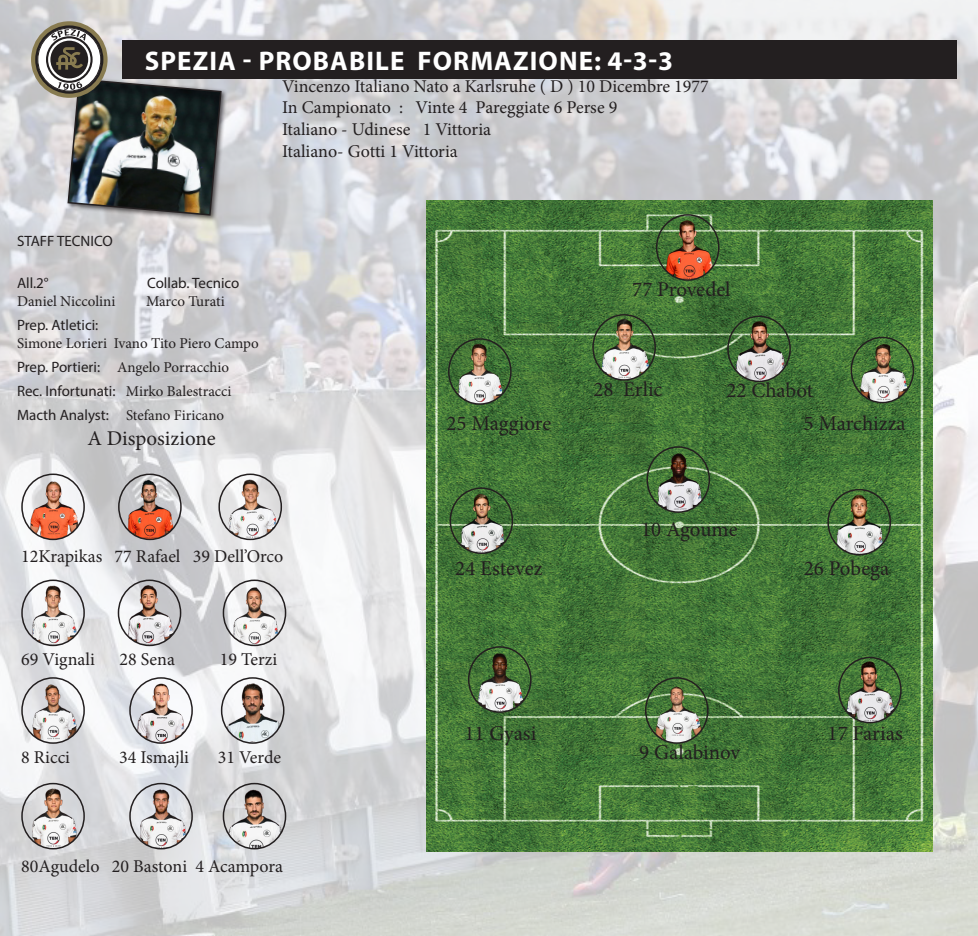
<style>
.page{position:relative;width:978px;height:936px;background:#fff}
.page>*{position:absolute;margin:0;border:0;box-sizing:border-box;transform-origin:0 0}
.t1{font:700 27px "Myriad Pro";letter-spacing:.04em;color:#fff}
.t2{font:21px "Minion Pro";color:#231f20}
.t3{font:18px "Minion Pro";color:#231f20}
.t4{font:15px "Minion Pro";color:#231f20}
.t5{font:15px "Myriad Pro";color:#231f20}
.s1{font-family:"Myriad Pro"}
.s2{font-family:"Minion Pro"}
</style>
<div class="page">
<img style="left:0;top:0;width:978px;height:935px">
<div style="left:65px;top:76px;width:163px;height:146px;background:#231f20;opacity:.75"></div>
<img style="left:427px;top:201px;width:505px;height:650px">
<svg style="left:31px;top:21px;width:77px;height:77px"></svg>
<svg style="left:35px;top:25px;width:68px;height:69px"></svg>
<div style="left:38px;top:28px;width:63px;height:63px;background:#fff;border-radius:50%"></div>
<svg style="left:46px;top:36px;width:47px;height:47px"></svg>
<svg style="left:48px;top:38px;width:42px;height:43px"></svg>
<div style="left:50px;top:41px;width:38px;height:37px;background:#231f20;border-radius:50%"></div>
<svg style="left:56px;top:47px;width:27px;height:23px"></svg>
<svg style="left:51px;top:29px;width:35px;height:12px"></svg>
<img style="left:58px;top:78px;width:164px;height:138px">
<div style="left:122px;top:40px;width:835px;height:39px;background:#231f20"></div>
<img style="left:662px;top:215px;width:52px;height:65px">
<div style="left:656px;top:214px;width:64px;height:67px;border:2px solid #231f20;border-radius:50%"></div>
<img style="left:454px;top:339px;width:52px;height:65px">
<div style="left:448px;top:338px;width:64px;height:67px;border:2px solid #231f20;border-radius:50%"></div>
<img style="left:598px;top:315px;width:52px;height:65px">
<div style="left:592px;top:314px;width:64px;height:66px;border:2px solid #231f20;border-radius:50%"></div>
<img style="left:733px;top:316px;width:52px;height:65px">
<div style="left:727px;top:315px;width:64px;height:67px;border:2px solid #231f20;border-radius:50%"></div>
<img style="left:856px;top:337px;width:52px;height:65px">
<div style="left:851px;top:337px;width:63px;height:66px;border:2px solid #231f20;border-radius:50%"></div>
<img style="left:455px;top:488px;width:52px;height:65px">
<div style="left:450px;top:487px;width:63px;height:67px;border:2px solid #231f20;border-radius:50%"></div>
<img style="left:652px;top:447px;width:52px;height:65px">
<div style="left:646px;top:446px;width:64px;height:67px;border:2px solid #231f20;border-radius:50%"></div>
<img style="left:833px;top:489px;width:52px;height:65px">
<div style="left:827px;top:489px;width:64px;height:66px;border:2px solid #231f20;border-radius:50%"></div>
<img style="left:474px;top:647px;width:52px;height:65px">
<div style="left:468px;top:646px;width:64px;height:66px;border:2px solid #231f20;border-radius:50%"></div>
<img style="left:651px;top:678px;width:52px;height:65px">
<div style="left:645px;top:677px;width:64px;height:66px;border:2px solid #231f20;border-radius:50%"></div>
<img style="left:844px;top:657px;width:52px;height:65px">
<div style="left:838px;top:656px;width:64px;height:67px;border:2px solid #231f20;border-radius:50%"></div>
<img style="left:27px;top:580px;width:52px;height:65px">
<div style="left:21px;top:579px;width:64px;height:67px;border:2px solid #231f20;border-radius:50%"></div>
<img style="left:123px;top:580px;width:53px;height:65px">
<div style="left:118px;top:579px;width:63px;height:67px;border:2px solid #231f20;border-radius:50%"></div>
<img style="left:228px;top:580px;width:53px;height:65px">
<div style="left:223px;top:579px;width:63px;height:67px;border:2px solid #231f20;border-radius:50%"></div>
<img style="left:27px;top:678px;width:52px;height:65px">
<div style="left:21px;top:677px;width:64px;height:66px;border:2px solid #231f20;border-radius:50%"></div>
<img style="left:135px;top:678px;width:52px;height:65px">
<div style="left:129px;top:677px;width:64px;height:66px;border:2px solid #231f20;border-radius:50%"></div>
<img style="left:222px;top:678px;width:62px;height:65px">
<div style="left:221px;top:677px;width:63px;height:66px;border:2px solid #231f20;border-radius:50%"></div>
<img style="left:27px;top:783px;width:52px;height:65px">
<div style="left:21px;top:782px;width:64px;height:67px;border:2px solid #231f20;border-radius:50%"></div>
<img style="left:135px;top:783px;width:52px;height:65px">
<div style="left:129px;top:782px;width:64px;height:67px;border:2px solid #231f20;border-radius:50%"></div>
<img style="left:223px;top:783px;width:63px;height:65px">
<div style="left:223px;top:782px;width:63px;height:67px;border:2px solid #231f20;border-radius:50%"></div>
<img style="left:27px;top:474px;width:52px;height:65px">
<div style="left:21px;top:473px;width:64px;height:67px;border:2px solid #231f20;border-radius:50%"></div>
<img style="left:124px;top:474px;width:52px;height:65px">
<div style="left:118px;top:473px;width:64px;height:67px;border:2px solid #231f20;border-radius:50%"></div>
<img style="left:224px;top:474px;width:52px;height:65px">
<div style="left:218px;top:473px;width:64px;height:67px;border:2px solid #231f20;border-radius:50%"></div>
<p class="t1" style="left:145px;top:43px;width:530px">SPEZIA - PROBABILE FORMAZIONE: 4-3-3</p>
<p class="t3" style="left:282px;top:74px;width:428px">Vincenzo Italiano Nato a Karlsruhe ( D ) 10 Dicembre 1977</p>
<p class="t3" style="left:282px;top:95px;width:337px">In Campionato : Vinte 4 Pareggiate 6 Perse 9</p>
<p class="t3" style="left:282px;top:117px;width:211px">Italiano - Udinese 1 Vittoria</p>
<p class="t3" style="left:282px;top:139px;width:177px">Italiano- Gotti 1 Vittoria</p>
<p class="t5" style="left:17px;top:232px;width:97px">STAFF TECNICO</p>
<p class="t5" style="left:17px;top:274px;width:33px">All.2°</p>
<p class="t5" style="left:147px;top:274px;width:94px">Collab. Tecnico</p>
<p class="t4" style="left:17px;top:291px;width:100px">Daniel Niccolini</p>
<p class="t4" style="left:146px;top:291px;width:80px">Marco Turati</p>
<p class="t5" style="left:17px;top:316px;width:83px">Prep. Atletici:</p>
<p class="t4" style="left:17px;top:333px;width:243px">Simone Lorieri Ivano Tito Piero Campo</p>
<p class="t4" style="left:17px;top:357px;width:214px"><span class="s1">Prep. Portieri:</span> Angelo Porracchio</p>
<p class="t5" style="left:17px;top:382px;width:216px">Rec. Infortunati: <span class="s2">Mirko Balestracci</span></p>
<p class="t4" style="left:17px;top:405px;width:209px"><span class="s1">Macth Analyst:</span> Stefano Firicano</p>
<p class="t2" style="left:87px;top:424px;width:130px">A Disposizione</p>
<p class="t2" style="left:446px;top:409px;width:106px">25 Maggiore</p>
<p class="t2" style="left:632px;top:275px;width:100px">77 Provedel</p>
<p class="t2" style="left:593px;top:375px;width:71px">28 Erlic</p>
<p class="t2" style="left:726px;top:376px;width:88px">22 Chabot</p>
<p class="t2" style="left:641px;top:515px;width:98px">10 Agoume</p>
<p class="t2" style="left:803px;top:409px;width:104px">5 Marchizza</p>
<p class="t3" style="left:21px;top:544px;width:264px">12Krapikas 77 Rafael 39 Dell’Orco</p>
<p class="t3" style="left:21px;top:647px;width:75px">69 Vignali</p>
<p class="t3" style="left:119px;top:647px;width:57px">28 Sena</p>
<p class="t3" style="left:220px;top:647px;width:59px">19 Terzi</p>
<p class="t3" style="left:21px;top:745px;width:50px">8 Ricci</p>
<p class="t3" style="left:119px;top:745px;width:71px">34 Ismajli</p>
<p class="t3" style="left:218px;top:745px;width:65px">31 Verde</p>
<p class="t3" style="left:21px;top:853px;width:263px">80Agudelo 20 Bastoni 4 Acampora</p>
<p class="t2" style="left:455px;top:554px;width:89px">24 Estevez</p>
<p class="t2" style="left:464px;top:719px;width:73px">11 Gyasi</p>
<p class="t2" style="left:639px;top:738px;width:103px">9 Galabinov</p>
<p class="t2" style="left:804px;top:554px;width:87px">26 Pobega</p>
<p class="t2" style="left:828px;top:719px;width:77px">17 Farias</p>
</div>
